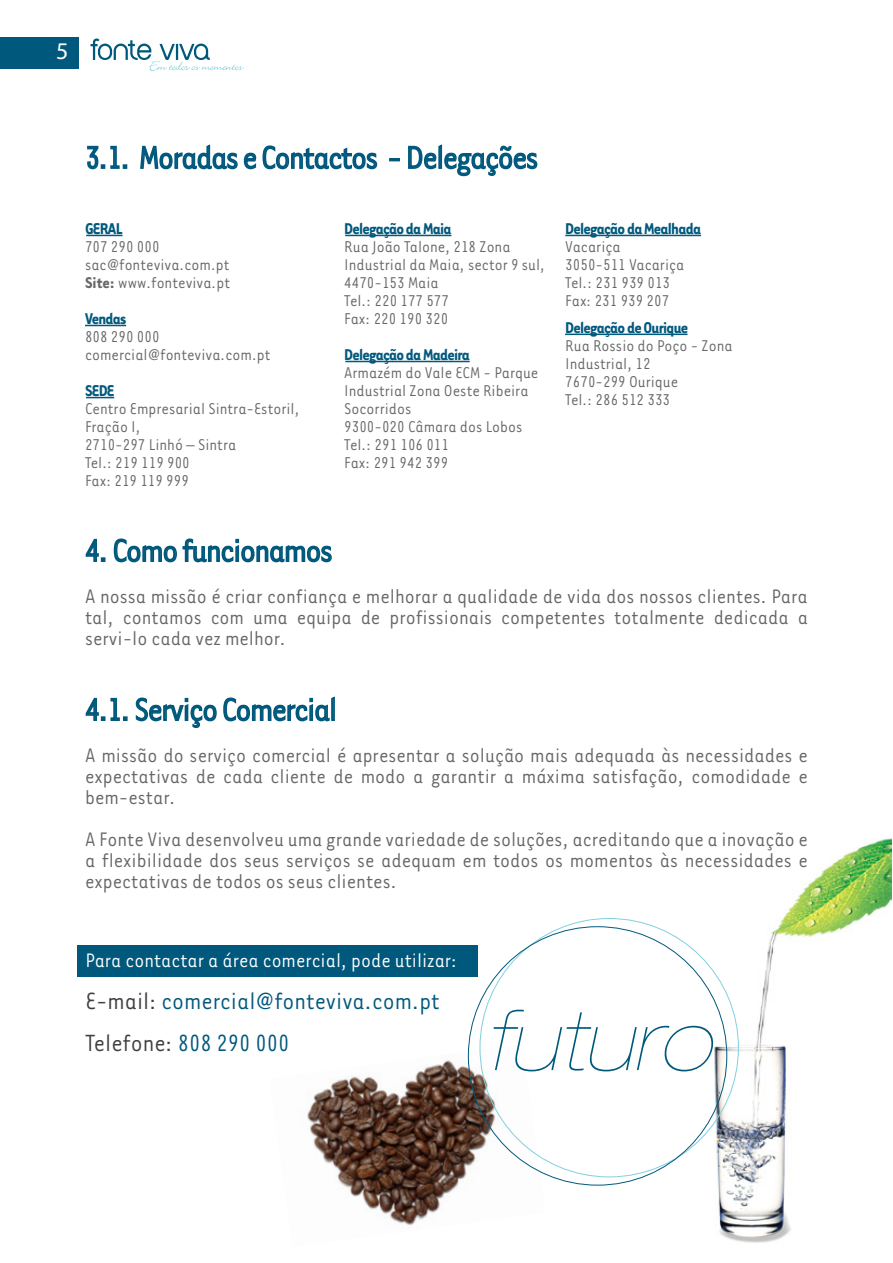
<style>
.page{position:relative;width:893px;height:1263px;background:#fff}
.page>*{position:absolute;margin:0;border:0;box-sizing:border-box;transform-origin:0 0}
.t1{font:italic 900 expanded 83.85px "Helvetica Neue";color:#00597c}
.t2{font:36px "Tarzana Narrow";letter-spacing:-.04em;color:#00597c}
.t3{font:36px "Tarzana Narrow";letter-spacing:-.04em;color:#02597d}
.t4{font:27px/42px "Tarzana Narrow";color:#00597c}
.t5{font:24px "Myriad";color:#fff}
.t6{font:22.5px/21px "Tarzana Narrow";color:#666;text-align:justify}
.t7{font:22.5px "Tarzana Narrow";color:#fff}
.t8{font:18px/18px "Tarzana Narrow";color:#676767}
.t9{font:700 18px "Tarzana Narrow";letter-spacing:-.04em;color:#02597d}
.s1{font-weight:700}
.s2{color:#3f3f3f}
</style>
<div class="page">
<img style="left:455px;top:838px;width:437px;height:405px">
<img style="left:307px;top:1044px;width:238px;height:199px">
<svg style="left:87px;top:145px;width:40px;height:25px"></svg>
<svg style="left:140px;top:144px;width:238px;height:26px"></svg>
<svg style="left:389px;top:158px;width:11px;height:3px"></svg>
<svg style="left:408px;top:144px;width:130px;height:33px"></svg>
<svg style="left:85px;top:538px;width:20px;height:24px"></svg>
<svg style="left:113px;top:538px;width:219px;height:25px"></svg>
<svg style="left:85px;top:697px;width:43px;height:24px"></svg>
<svg style="left:135px;top:696px;width:200px;height:33px"></svg>
<div style="left:78px;top:945px;width:400px;height:31px;background:#00597c"></div>
<svg style="left:91px;top:38px;width:153px;height:33px"></svg>
<div style="left:0;top:37px;width:79px;height:31px;background:#00597c"></div>
<hr style="left:86px;top:235px;width:37px;height:1px;background:#02597d">
<hr style="left:85px;top:325px;width:41px;height:1px;background:#02597d">
<svg style="left:86px;top:397px;width:28px;height:1px"></svg>
<hr style="left:345px;top:235px;width:106px;height:1px;background:#02597d">
<hr style="left:345px;top:361px;width:125px;height:1px;background:#02597d">
<hr style="left:565px;top:235px;width:136px;height:1px;background:#02597d">
<hr style="left:565px;top:334px;width:122px;height:1px;background:#02597d">
<p class="t5" style="left:56px;top:39px;width:14px">5</p>
<h2 class="t3" style="left:85px;top:136px;width:455px">3.1. Moradas e Contactos - Delegações</h2>
<p class="t9" style="left:85px;top:217px;width:39px">GERAL</p>
<p class="t8" style="left:85px;top:237px;width:147px">707 290 000 sac@fonteviva.com.pt<br><span class="s1">Site:</span> www.fonteviva.pt</p>
<p class="t9" style="left:85px;top:307px;width:43px">Vendas</p>
<p class="t8" style="left:85px;top:327px;width:187px">808 290 000 comercial@fonteviva.com.pt</p>
<p class="t9" style="left:85px;top:379px;width:31px">SEDE</p>
<p class="t8" style="left:85px;top:399px;width:216px">Centro Empresarial Sintra-Estoril,<br>Fração I,<br>2710-297 Linhó – Sintra<br>Tel.: 219 119 900<br>Fax: 219 119 999</p>
<p class="t9" style="left:344px;top:217px;width:109px">Delegação da Maia</p>
<p class="t8" style="left:344px;top:237px;width:202px">Rua João Talone, 218 Zona<br>Industrial da Maia, sector 9 sul,<br>4470-153 Maia<br>Tel.: 220 177 577<br>Fax: 220 190 320</p>
<p class="t9" style="left:344px;top:343px;width:127px">Delegação da Madeira</p>
<p class="t8" style="left:344px;top:363px;width:196px">Armazém do Vale ECM - Parque<br>Industrial Zona Oeste Ribeira<br>Socorridos<br>9300-020 Câmara dos Lobos<br>Tel.: 291 106 011<br>Fax: 291 942 399</p>
<p class="t9" style="left:565px;top:217px;width:137px">Delegação da Mealhada</p>
<p class="t8" style="left:565px;top:237px;width:121px">Vacariça<br>3050-511 Vacariça<br>Tel.: 231 939 013<br>Fax: 231 939 207</p>
<p class="t9" style="left:565px;top:316px;width:124px">Delegação de Ourique</p>
<p class="t8" style="left:565px;top:336px;width:169px">Rua Rossio do Poço - Zona<br>Industrial, 12<br>7670-299 Ourique<br>Tel.: 286 512 333</p>
<h2 class="t2" style="left:85px;top:529px;width:249px">4. Como funcionamos</h2>
<p class="t6" style="left:85px;top:585px;width:724px">A nossa missão é criar confiança e melhorar a qualidade de vida dos nossos clientes. Para tal, contamos com uma equipa de profissionais competentes totalmente dedicada a servi-lo cada vez melhor.</p>
<h2 class="t2" style="left:85px;top:688px;width:254px">4.1. Serviço Comercial</h2>
<p class="t6" style="left:85px;top:744px;width:724px">A missão do serviço comercial é apresentar a solução mais adequada às necessidades e expectativas de cada cliente de modo a garantir a máxima satisfação, comodidade e bem-estar.</p>
<p class="t6" style="left:85px;top:828px;width:724px">A Fonte Viva desenvolveu uma grande variedade de soluções, acreditando que a inovação e a flexibilidade dos seus serviços se adequam em todos os momentos às necessidades e expectativas de todos os seus clientes.</p>
<p class="t7" style="left:85px;top:946px;width:373px">Para contactar a área comercial, pode utilizar:</p>
<p class="t4" style="left:85px;top:978px;width:356px"><span class="s2">E-mail:</span> comercial@fonteviva.com.pt<br><span class="s2">Telefone:</span> 808 290 000</p>
<h1 class="t1" style="left:485px;top:991px;width:227px">futuro</h1>
</div>
